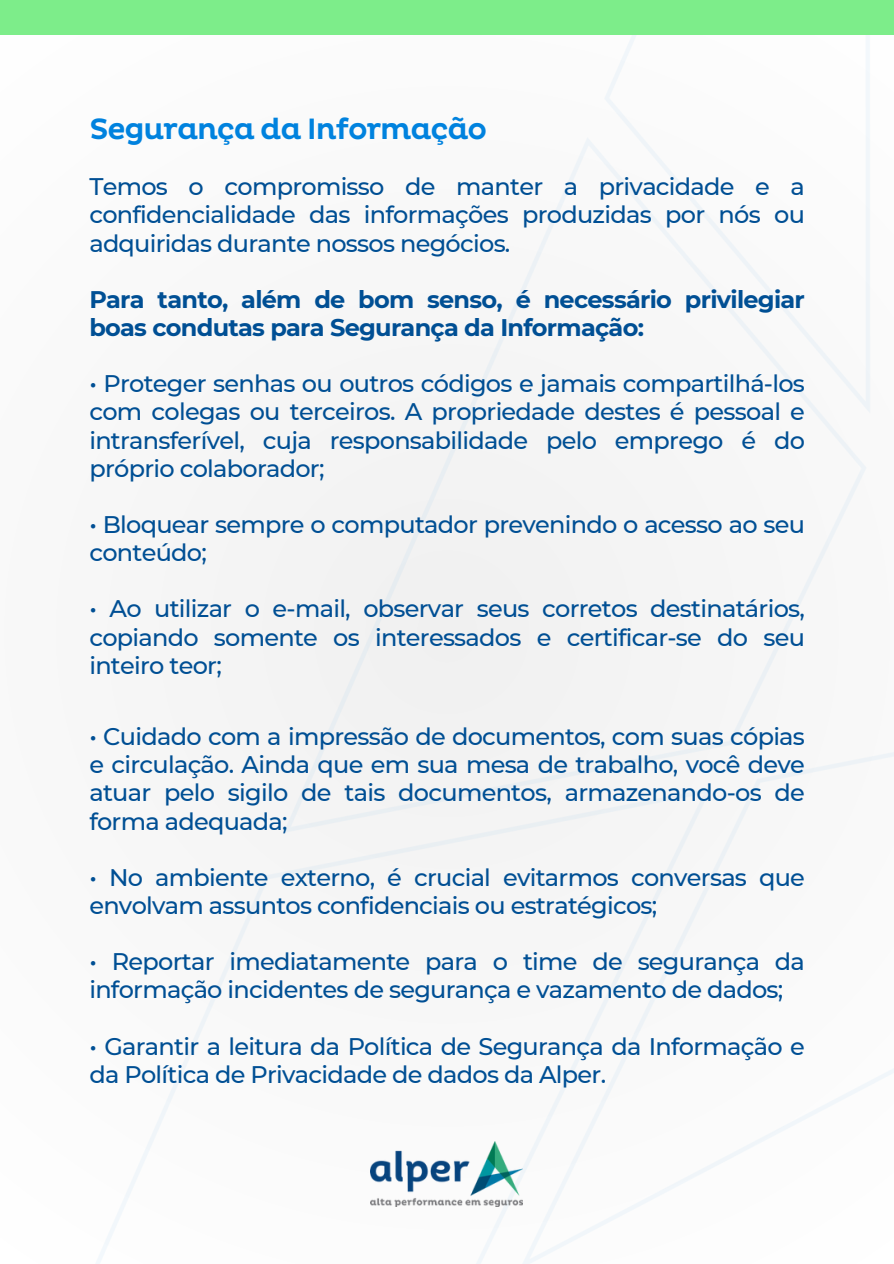
<style>
.page{position:relative;width:894px;height:1264px;background:#fff}
.page>*{position:absolute;margin:0;border:0;box-sizing:border-box;transform-origin:0 0}
.t1{font:500 30px "Pluto";letter-spacing:-.04em;color:#0082de}
.t2{font:500 24px/28.2px "Montserrat";letter-spacing:-.03em;color:#004f94;text-align:justify}
.t3{font:700 24px/28.2px "Montserrat";letter-spacing:-.03em;color:#004f94}
</style>
<div class="page">
<img style="left:0;top:34px;width:893px;height:1229px">
<div style="left:0;top:0;width:893px;height:34px;background:#7ded8a"></div>
<img style="left:371px;top:1141px;width:152px;height:65px">
<p class="t1" style="left:89px;top:111px;width:399px">Segurança da Informação</p>
<p class="t2" style="left:89px;top:173px;width:717px">Temos o compromisso de manter a privacidade e a confidencialidade das informações produzidas por nós ou adquiridas durante nossos negócios.</p>
<p class="t3" style="left:89px;top:285px;width:717px">Para tanto, além de bom senso, é necessário privilegiar boas condutas para Segurança da Informação:</p>
<p class="t2" style="left:89px;top:369px;width:717px">• Proteger senhas ou outros códigos e jamais compartilhá-los com colegas ou terceiros. A propriedade destes é pessoal e intransferível, cuja responsabilidade pelo emprego é do próprio colaborador;</p>
<p class="t2" style="left:89px;top:510px;width:717px">• Bloquear sempre o computador prevenindo o acesso ao seu conteúdo;</p>
<p class="t2" style="left:89px;top:594px;width:717px">• Ao utilizar o e-mail, observar seus corretos destinatários, copiando somente os interessados e certificar-se do seu inteiro teor;</p>
<p class="t2" style="left:89px;top:722px;width:717px">• Cuidado com a impressão de documentos, com suas cópias e circulação. Ainda que em sua mesa de trabalho, você deve atuar pelo sigilo de tais documentos, armazenando-os de forma adequada;</p>
<h1 class="t2" style="left:89px;top:863px;width:717px">• No ambiente externo, é crucial evitarmos conversas que envolvam assuntos confidenciais ou estratégicos;</h1>
<p class="t2" style="left:89px;top:947px;width:717px">• Reportar imediatamente para o time de segurança da informação incidentes de segurança e vazamento de dados;</p>
<p class="t2" style="left:89px;top:1031px;width:717px">• Garantir a leitura da Política de Segurança da Informação e da Política de Privacidade de dados da Alper.</p>
</div>
